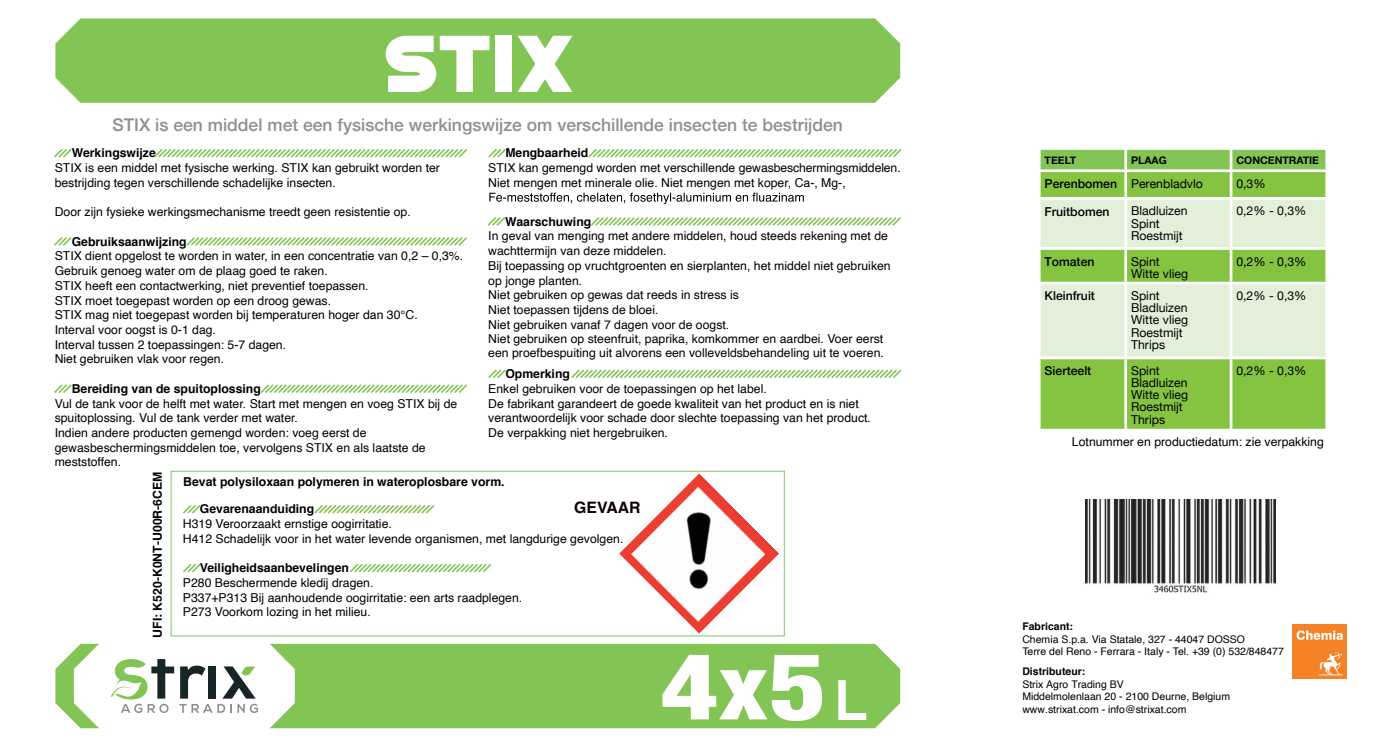
<style>
.page{position:relative;width:1389px;height:745px;background:#fff}
.page>*{position:absolute;margin:0;border:0;box-sizing:border-box;transform-origin:0 0}
.t1{font:500 17.5px "Helvetica Neue";color:#8f9093}
.t2{font:700 15.75px "Helvetica";color:#0b0002}
.t3{font:12.25px/14.7px "Helvetica";color:#000001}
.t4{font:700 12.25px "Helvetica";color:#000001}
.t5{font:12.25px/12.1px "Helvetica Neue";color:#000001}
.t6{font:500 12.25px "Helvetica Neue";color:#000001}
.t7{font:10.5px/12.6px "Helvetica";color:#000001}
.t8{font:700 10.5px "Helvetica";color:#000001}
.t9{font:700 10.5px "Helvetica Neue";color:#000001}
.s1{font-weight:500}
</style>
<div class="page">
<div style="left:1041px;top:172px;width:284px;height:256px;background:#84c440"></div>
<svg style="left:1041px;top:199px;width:284px;height:157px;background:#cfe7ba"></svg>
<hr style="left:1124px;top:172px;width:3px;height:25px;background:#fff">
<hr style="left:1230px;top:172px;width:2px;height:25px;background:#fff">
<hr style="left:1038px;top:197px;width:88px;height:2px;background:#fff">
<hr style="left:1126px;top:197px;width:105px;height:2px;background:#fff">
<hr style="left:1124px;top:199px;width:3px;height:48px;background:#fff">
<hr style="left:1231px;top:197px;width:97px;height:2px;background:#fff">
<hr style="left:1230px;top:199px;width:2px;height:48px;background:#fff">
<hr style="left:1038px;top:247px;width:88px;height:3px;background:#fff">
<hr style="left:1126px;top:247px;width:105px;height:3px;background:#fff">
<hr style="left:1124px;top:250px;width:3px;height:31px;background:#fff">
<hr style="left:1231px;top:247px;width:97px;height:3px;background:#fff">
<hr style="left:1230px;top:250px;width:2px;height:31px;background:#fff">
<hr style="left:1038px;top:281px;width:88px;height:3px;background:#fff">
<hr style="left:1126px;top:281px;width:105px;height:3px;background:#fff">
<hr style="left:1124px;top:284px;width:3px;height:72px;background:#fff">
<hr style="left:1231px;top:281px;width:97px;height:3px;background:#fff">
<hr style="left:1230px;top:284px;width:2px;height:72px;background:#fff">
<hr style="left:1038px;top:356px;width:88px;height:3px;background:#fff">
<hr style="left:1126px;top:356px;width:105px;height:3px;background:#fff">
<hr style="left:1124px;top:359px;width:3px;height:69px;background:#fff">
<hr style="left:1231px;top:356px;width:97px;height:3px;background:#fff">
<hr style="left:1230px;top:359px;width:2px;height:69px;background:#fff">
<svg style="left:1039px;top:148px;width:288px;height:21px;background:#90cb67"></svg>
<hr style="left:1325px;top:150px;width:3px;height:19px;background:#fff">
<div style="left:55px;top:643px;width:845px;height:84px;background:#83c555"></div>
<div style="left:55px;top:18px;width:845px;height:85px;background:#83c555"></div>
<svg style="left:74px;top:643px;width:221px;height:84px"></svg>
<svg style="left:154px;top:149px;width:313px;height:9px"></svg>
<svg style="left:54px;top:149px;width:18px;height:9px"></svg>
<svg style="left:186px;top:237px;width:281px;height:9px"></svg>
<svg style="left:54px;top:237px;width:18px;height:9px"></svg>
<svg style="left:260px;top:384px;width:207px;height:9px"></svg>
<svg style="left:54px;top:384px;width:18px;height:9px"></svg>
<svg style="left:489px;top:192px;width:315px;height:12px"></svg>
<svg style="left:590px;top:217px;width:311px;height:9px"></svg>
<svg style="left:487px;top:217px;width:18px;height:9px"></svg>
<svg style="left:571px;top:369px;width:331px;height:10px"></svg>
<svg style="left:488px;top:369px;width:18px;height:9px"></svg>
<svg style="left:588px;top:149px;width:314px;height:9px"></svg>
<svg style="left:488px;top:149px;width:18px;height:9px"></svg>
<svg style="left:314px;top:505px;width:121px;height:9px"></svg>
<svg style="left:183px;top:505px;width:18px;height:9px"></svg>
<svg style="left:349px;top:563px;width:143px;height:10px"></svg>
<svg style="left:183px;top:563px;width:18px;height:10px"></svg>
<div style="left:171px;top:470px;width:614px;height:166px;border:1px solid #84c555"></div>
<img style="left:619px;top:473px;width:160px;height:160px">
<svg style="left:386px;top:36px;width:103px;height:56px"></svg>
<div style="left:495px;top:36px;width:17px;height:56px;background:#fff"></div>
<svg style="left:518px;top:36px;width:54px;height:56px"></svg>
<svg style="left:838px;top:679px;width:28px;height:40px"></svg>
<svg style="left:662px;top:654px;width:160px;height:66px"></svg>
<div style="left:1292px;top:623px;width:55px;height:55px;background:#f58226"></div>
<svg style="left:1319px;top:652px;width:24px;height:23px"></svg>
<svg style="left:1297px;top:630px;width:46px;height:9px"></svg>
<img style="left:1085px;top:499px;width:191px;height:93px">
<h1 class="t1" style="left:113px;top:111px;width:732px">STIX is een middel met een fysische werkingswijze om verschillende insecten te bestrijden</h1>
<p class="t4" style="left:72px;top:143px;width:86px">Werkingswijze</p>
<p class="t3" style="left:55px;top:161px;width:387px">STIX is een middel met fysische werking. STIX kan gebruikt worden ter bestrijding tegen verschillende schadelijke insecten.</p>
<p class="t3" style="left:55px;top:205px;width:358px">Door zijn fysieke werkingsmechanisme treedt geen resistentie op.</p>
<p class="t4" style="left:72px;top:231px;width:117px">Gebruiksaanwijzing</p>
<p class="t3" style="left:55px;top:249px;width:410px">STIX dient opgelost te worden in water, in een concentratie van 0,2 – 0,3%.<br>Gebruik genoeg water om de plaag goed te raken.<br>STIX heeft een contactwerking, niet preventief toepassen.<br>STIX moet toegepast worden op een droog gewas.<br>STIX mag niet toegepast worden bij temperaturen hoger dan 30°C.<br>Interval voor oogst is 0-1 dag.<br>Interval tussen 2 toepassingen: 5-7 dagen.<br>Niet gebruiken vlak voor regen.</p>
<p class="t4" style="left:72px;top:378px;width:191px">Bereiding van de spuitoplossing</p>
<p class="t3" style="left:55px;top:396px;width:404px">Vul de tank voor de helft met water. Start met mengen en voeg STIX bij de spuitoplossing. Vul de tank verder met water.<br>Indien andere producten gemengd worden: voeg eerst de gewasbeschermingsmiddelen toe, vervolgens STIX en als laatste de meststoffen.</p>
<p class="t4" style="left:505px;top:143px;width:85px">Mengbaarheid</p>
<p class="t3" style="left:488px;top:161px;width:414px">STIX kan gemengd worden met verschillende gewasbeschermingsmiddelen.<br>Niet mengen met minerale olie. Niet mengen met koper, Ca-, Mg-,</p>
<p class="t4" style="left:505px;top:211px;width:87px">Waarschuwing</p>
<p class="t3" style="left:488px;top:229px;width:404px">In geval van menging met andere middelen, houd steeds rekening met de wachttermijn van deze middelen.<br>Bij toepassing op vruchtgroenten en sierplanten, het middel niet gebruiken op jonge planten.<br>Niet gebruiken op gewas dat reeds in stress is<br>Niet toepassen tijdens de bloei.<br>Niet gebruiken vanaf 7 dagen voor de oogst.<br>Niet gebruiken op steenfruit, paprika, komkommer en aardbei. Voer eerst een proefbespuiting uit alvorens een volleveldsbehandeling uit te voeren.</p>
<p class="t4" style="left:505px;top:363px;width:66px">Opmerking</p>
<p class="t3" style="left:488px;top:381px;width:384px">Enkel gebruiken voor de toepassingen op het label.<br>De fabrikant garandeert de goede kwaliteit van het product en is niet verantwoordelijk voor schade door slechte toepassing van het product.<br>De verpakking niet hergebruiken.</p>
<p class="t4" style="left:148px;top:637px;width:168px;rotate:-90deg">UFI: K520-K0NT-U00R-6CEM</p>
<p class="t4" style="left:183px;top:472px;width:323px">Bevat polysiloxaan polymeren in wateroplosbare vorm.</p>
<p class="t2" style="left:574px;top:494px;width:68px">GEVAAR</p>
<p class="t4" style="left:200px;top:499px;width:116px">Gevarenaanduiding</p>
<p class="t3" style="left:183px;top:516px;width:442px">H319 Veroorzaakt ernstige oogirritatie.<br>H412 Schadelijk voor in het water levende organismen, met langdurige gevolgen.</p>
<p class="t4" style="left:200px;top:557px;width:151px">Veiligheidsaanbevelingen</p>
<p class="t3" style="left:183px;top:575px;width:341px">P280 Beschermende kledij dragen.<br>P337+P313 Bij aanhoudende oogirritatie: een arts raadplegen.<br>P273 Voorkom lozing in het milieu.</p>
<p class="t9" style="left:1045px;top:152px;width:33px">TEELT</p>
<p class="t9" style="left:1131px;top:152px;width:37px">PLAAG</p>
<p class="t9" style="left:1236px;top:152px;width:84px">CONCENTRATIE</p>
<p class="t5" style="left:1045px;top:178px;width:160px"><span class="s1">Perenbomen</span> Perenbladvlo</p>
<p class="t5" style="left:1236px;top:178px;width:31px">0,3%</p>
<p class="t6" style="left:1045px;top:201px;width:66px">Fruitbomen</p>
<p class="t5" style="left:1131px;top:205px;width:58px">Bladluizen<br>Spint<br>Roestmijt</p>
<p class="t5" style="left:1236px;top:205px;width:72px">0,2% - 0,3%</p>
<p class="t6" style="left:1045px;top:251px;width:51px">Tomaten</p>
<p class="t5" style="left:1131px;top:256px;width:58px">Spint<br>Witte vlieg</p>
<p class="t5" style="left:1236px;top:256px;width:72px">0,2% - 0,3%</p>
<p class="t6" style="left:1045px;top:286px;width:52px">Kleinfruit</p>
<p class="t5" style="left:1131px;top:290px;width:58px">Spint<br>Bladluizen<br>Witte vlieg<br>Roestmijt<br>Thrips</p>
<p class="t5" style="left:1236px;top:290px;width:72px">0,2% - 0,3%</p>
<p class="t6" style="left:1045px;top:361px;width:48px">Sierteelt</p>
<p class="t5" style="left:1131px;top:365px;width:58px">Spint<br>Bladluizen<br>Witte vlieg<br>Roestmijt<br>Thrips</p>
<p class="t5" style="left:1236px;top:365px;width:72px">0,2% - 0,3%</p>
<p class="t3" style="left:1072px;top:435px;width:253px">Lotnummer en productiedatum: zie verpakking</p>
<p class="t8" style="left:1022px;top:617px;width:52px">Fabricant:</p>
<p class="t7" style="left:1022px;top:632px;width:263px">Chemia S.p.a. Via Statale, 327 - 44047 DOSSO<br>Terre del Reno - Ferrara - Italy - Tel. +39 (0) 532/848477</p>
<p class="t8" style="left:1022px;top:662px;width:64px">Distributeur:</p>
<p class="t7" style="left:1022px;top:677px;width:209px">Strix Agro Trading BV<br>Middelmolenlaan 20 - 2100 Deurne, Belgium www.strixat.com - info@strixat.com</p>
</div>
